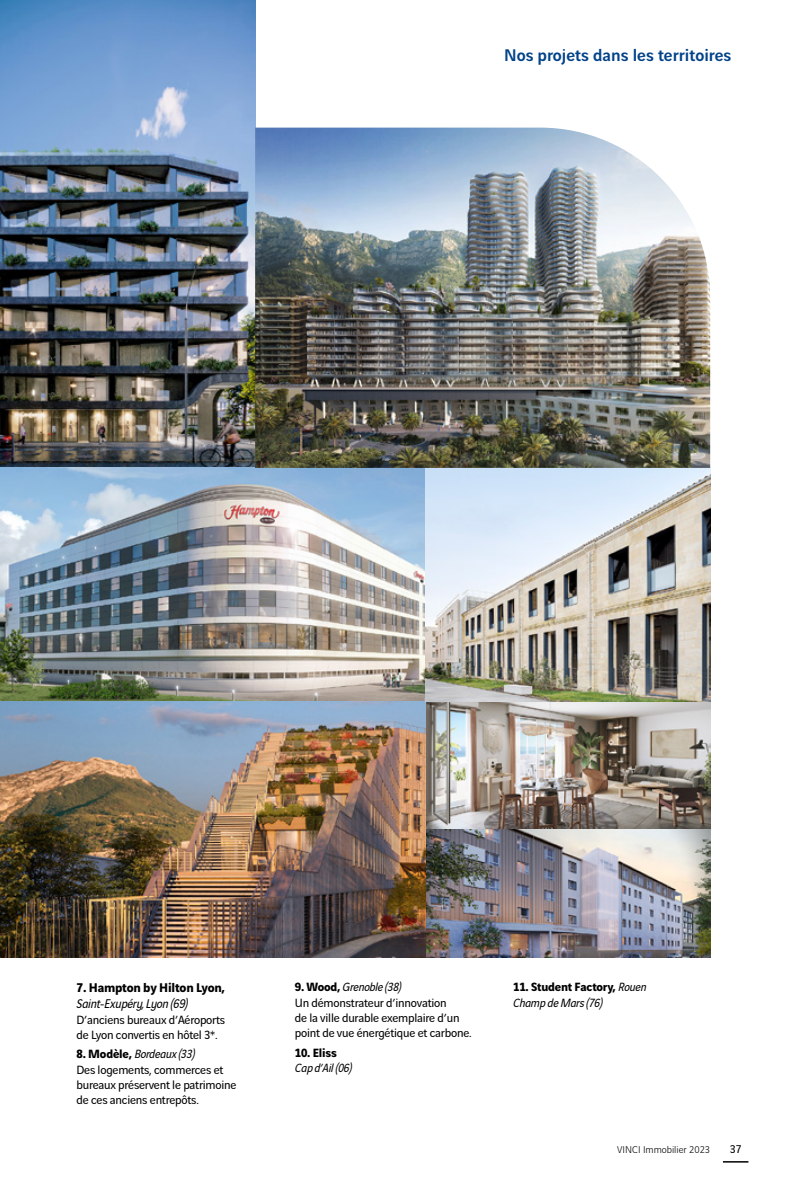
<style>
.page{position:relative;width:808px;height:1191px;background:#fff}
.page>*{position:absolute;margin:0;border:0;box-sizing:border-box;transform-origin:0 0}
.roulette_small{font:500 18px "Vinci Sans";color:#004289}
.légende_texte{font:700 13.5px/16.2px "Vinci Sans";letter-spacing:-.015em;color:#000}
.légende_texte-2{font:12.75px/15.3px "Vinci Sans";letter-spacing:-.015em;color:#000}
.légende_nom{font:italic 12.75px/15.3px "Vinci Sans";letter-spacing:-.015em;color:#000}
.t1{font:12px "Vinci Sans";color:#000}
.t2{font:300 10.5px "Vinci Sans";color:#000}
.s1{font-weight:400;font-style:italic}
.s2{font-weight:700;font-style:normal}
</style>
<div class="page">
<img style="left:0;top:468px;width:710px;height:489px">
<img style="left:0;top:0;width:255px;height:468px">
<img style="left:255px;top:128px;width:455px;height:340px">
<svg style="left:723px;top:1161px;width:25px;height:1px"></svg>
<p class="roulette_small" style="left:504px;top:41px;width:229px">Nos projets dans les territoires</p>
<p class="légende_texte" style="left:77px;top:978px;width:150px">7. Hampton by Hilton Lyon,<br><span class="s1">Saint-Exupéry, Lyon (69)</span></p>
<p class="légende_texte-2" style="left:77px;top:1010px;width:150px">D’anciens bureaux d’Aéroports de Lyon convertis en hôtel 3*.</p>
<p class="légende_nom" style="left:77px;top:1045px;width:120px"><span class="s2">8. Modèle,</span> Bordeaux (33)</p>
<p class="légende_texte-2" style="left:77px;top:1060px;width:162px">Des logements, commerces et bureaux préservent le patrimoine de ces anciens entrepôts.</p>
<p class="légende_nom" style="left:295px;top:978px;width:108px"><span class="s2">9. Wood,</span> Grenoble (38)</p>
<p class="légende_texte-2" style="left:295px;top:993px;width:178px">Un démonstrateur d’innovation<br>de la ville durable exemplaire d’un point de vue énergétique et carbone.</p>
<p class="légende_nom" style="left:295px;top:1043px;width:59px"><span class="s2">10. Eliss<br></span>Cap d’Ail (06)</p>
<p class="légende_nom" style="left:513px;top:978px;width:135px"><span class="s2">11. Student Factory,</span> Rouen<br>Champ de Mars (76)</p>
<p class="t2" style="left:617px;top:1142px;width:94px">VINCI Immobilier 2023</p>
<p class="t1" style="left:730px;top:1140px;width:13px">37</p>
</div>
